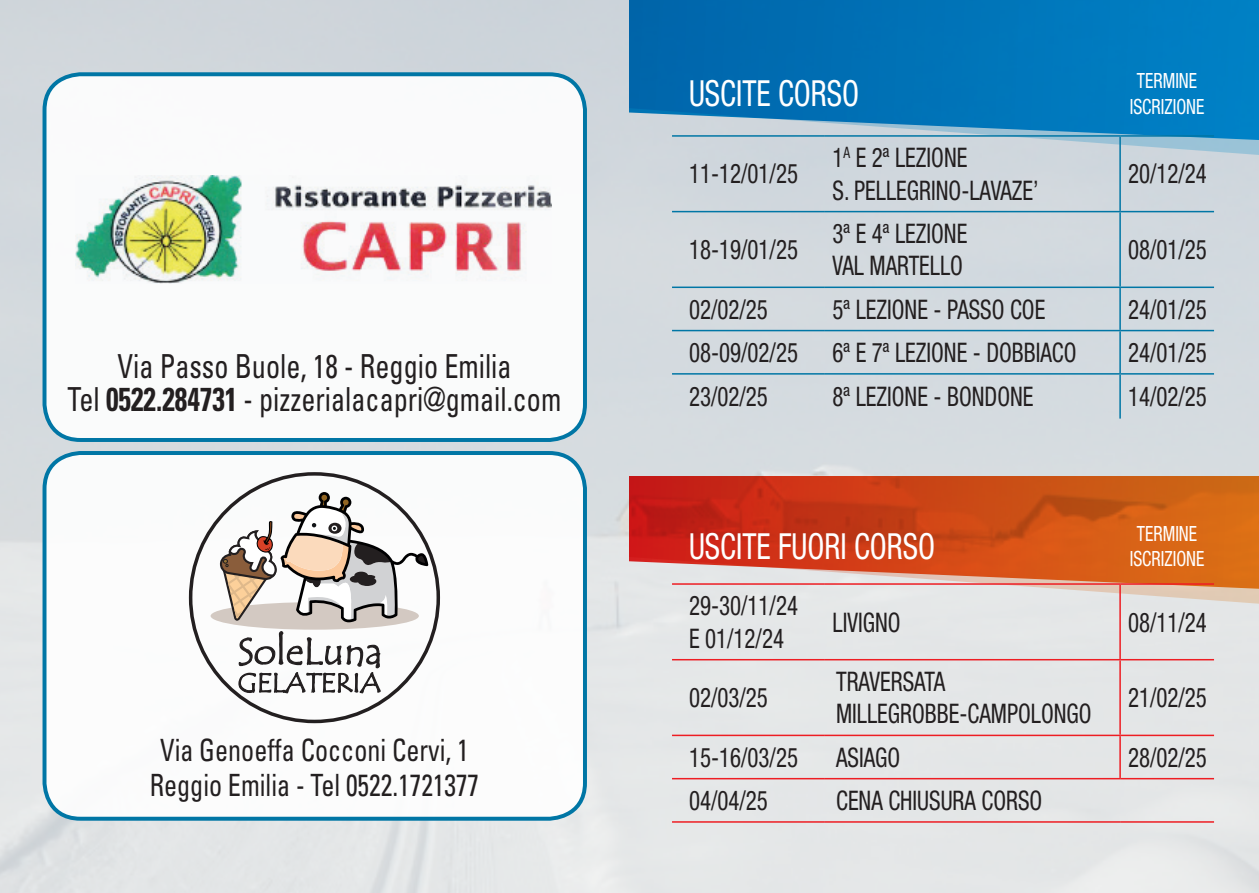
<style>
.page{position:relative;width:1259px;height:893px;background:#fff}
.page>*{position:absolute;margin:0;border:0;box-sizing:border-box;transform-origin:0 0}
.t1{font:condensed 36px "Helvetica Neue LT Std";color:#fff;scale:.85 1}
.t2{font:condensed 33px/33px "Univers LT Std";color:#231f20;text-align:center;scale:.85 1}
.t3{font:condensed 30.6px/35.1px "Univers LT Std";color:#231f20;text-align:center;scale:.85 1}
.t4{font:condensed 27px/32.4px "Helvetica Neue LT Std";color:#231f20;scale:.85 1}
.t5{font:condensed 21px/25.2px "Helvetica Neue LT Std";color:#fff;text-align:center;scale:.85 1}
.s1{font-weight:700}
</style>
<div class="page">
<img style="left:0;top:0;width:1259px;height:893px">
<svg style="left:629px;top:0;width:630px;height:160px;background:#2886bf"></svg>
<svg style="left:629px;top:477px;width:630px;height:132px;background:#d36d48"></svg>
<hr style="left:672px;top:135px;width:152px;height:2px;background:#0076a5">
<hr style="left:824px;top:135px;width:296px;height:2px;background:#0076a5">
<hr style="left:1120px;top:135px;width:94px;height:2px;background:#0076a5">
<hr style="left:672px;top:211px;width:152px;height:1px;background:#0076a5">
<hr style="left:824px;top:211px;width:296px;height:1px;background:#0076a5">
<hr style="left:1120px;top:211px;width:94px;height:1px;background:#0076a5">
<hr style="left:672px;top:287px;width:152px;height:1px;background:#0076a5">
<hr style="left:824px;top:287px;width:296px;height:1px;background:#0076a5">
<hr style="left:1120px;top:287px;width:94px;height:1px;background:#0076a5">
<hr style="left:672px;top:330px;width:152px;height:1px;background:#0076a5">
<hr style="left:824px;top:330px;width:296px;height:1px;background:#0076a5">
<hr style="left:1120px;top:330px;width:94px;height:1px;background:#0076a5">
<hr style="left:672px;top:373px;width:152px;height:2px;background:#0076a5">
<hr style="left:824px;top:373px;width:296px;height:2px;background:#0076a5">
<hr style="left:1120px;top:373px;width:94px;height:2px;background:#0076a5">
<hr style="left:1119px;top:137px;width:2px;height:74px;background:#0076a5">
<hr style="left:1119px;top:212px;width:2px;height:75px;background:#0076a5">
<hr style="left:1119px;top:288px;width:2px;height:42px;background:#0076a5">
<hr style="left:1119px;top:331px;width:2px;height:42px;background:#0076a5">
<hr style="left:1119px;top:375px;width:2px;height:44px;background:#0076a5">
<hr style="left:672px;top:583px;width:152px;height:2px;background:#ee1d23">
<hr style="left:824px;top:583px;width:296px;height:2px;background:#ee1d23">
<hr style="left:1120px;top:583px;width:94px;height:2px;background:#ee1d23">
<hr style="left:1119px;top:585px;width:2px;height:74px;background:#ee1d23">
<hr style="left:672px;top:659px;width:152px;height:1px;background:#ee1d23">
<hr style="left:824px;top:659px;width:296px;height:1px;background:#ee1d23">
<hr style="left:1120px;top:659px;width:94px;height:1px;background:#ee1d23">
<hr style="left:1119px;top:660px;width:2px;height:75px;background:#ee1d23">
<hr style="left:672px;top:735px;width:152px;height:1px;background:#ee1d23">
<hr style="left:824px;top:735px;width:296px;height:1px;background:#ee1d23">
<hr style="left:1120px;top:735px;width:94px;height:1px;background:#ee1d23">
<hr style="left:1119px;top:736px;width:2px;height:42px;background:#ee1d23">
<hr style="left:672px;top:778px;width:152px;height:1px;background:#ee1d23">
<hr style="left:824px;top:778px;width:296px;height:1px;background:#ee1d23">
<hr style="left:1120px;top:778px;width:94px;height:1px;background:#ee1d23">
<hr style="left:672px;top:821px;width:152px;height:2px;background:#ee1d23">
<hr style="left:824px;top:821px;width:296px;height:2px;background:#ee1d23">
<hr style="left:1120px;top:821px;width:94px;height:2px;background:#ee1d23">
<div style="left:45px;top:453px;width:540px;height:366px;background:#fff;border-radius:36px"></div>
<div style="left:43px;top:451px;width:544px;height:370px;border:4px solid #0076a5;border-radius:36px"></div>
<div style="left:45px;top:74px;width:540px;height:366px;background:#fff;border-radius:36px"></div>
<div style="left:43px;top:72px;width:544px;height:370px;border:4px solid #0076a5;border-radius:36px"></div>
<img style="left:75px;top:175px;width:476px;height:109px">
<div style="left:211px;top:602px;width:208px;height:28px;background:#d3c9c2;border-radius:50%"></div>
<svg style="left:238px;top:631px;width:143px;height:79px"></svg>
<svg style="left:220px;top:492px;width:208px;height:130px"></svg>
<p class="t2" style="left:68px;top:349px;width:582px">Via Passo Buole, 18 - Reggio Emilia<br>Tel <span class="s1">0522.284731</span> - pizzerialacapri@gmail.com</p>
<p class="t3" style="left:150px;top:732px;width:389px">Via Genoeffa Cocconi Cervi, 1<br>Reggio Emilia - Tel 0522.1721377</p>
<h1 class="t1" style="left:689px;top:73px;width:202px">USCITE CORSO</h1>
<p class="t5" style="left:1129px;top:68px;width:89px">TERMINE<br>ISCRIZIONE</p>
<p class="t4" style="left:689px;top:157px;width:130px">11-12/01/25</p>
<p class="t4" style="left:689px;top:233px;width:130px">18-19/01/25</p>
<p class="t4" style="left:832px;top:141px;width:244px">1<sup>A</sup> E 2ª LEZIONE<br>S. PELLEGRINO-LAVAZE’</p>
<p class="t4" style="left:832px;top:217px;width:160px">3ª E 4ª LEZIONE<br>VAL MARTELLO</p>
<p class="t4" style="left:1128px;top:157px;width:94px">20/12/24</p>
<p class="t4" style="left:1128px;top:233px;width:94px">08/01/25</p>
<p class="t4" style="left:689px;top:293px;width:94px">02/02/25</p>
<p class="t4" style="left:832px;top:293px;width:252px">5ª LEZIONE - PASSO COE</p>
<p class="t4" style="left:1128px;top:293px;width:94px">24/01/25</p>
<p class="t4" style="left:689px;top:336px;width:130px">08-09/02/25</p>
<p class="t4" style="left:832px;top:336px;width:289px">6ª E 7ª LEZIONE - DOBBIACO</p>
<p class="t4" style="left:1128px;top:336px;width:94px">24/01/25</p>
<p class="t4" style="left:689px;top:380px;width:94px">23/02/25</p>
<p class="t4" style="left:832px;top:380px;width:238px">8ª LEZIONE - BONDONE</p>
<p class="t4" style="left:1128px;top:380px;width:94px">14/02/25</p>
<h1 class="t1" style="left:689px;top:525px;width:291px">USCITE FUORI CORSO</h1>
<p class="t5" style="left:1129px;top:520px;width:89px">TERMINE<br>ISCRIZIONE</p>
<p class="t4" style="left:689px;top:589px;width:130px">29-30/11/24<br>E 01/12/24</p>
<p class="t4" style="left:832px;top:606px;width:82px">LIVIGNO</p>
<p class="t4" style="left:1128px;top:606px;width:94px">08/11/24</p>
<p class="t4" style="left:689px;top:681px;width:94px">02/03/25</p>
<p class="t4" style="left:836px;top:665px;width:302px">TRAVERSATA<br>MILLEGROBBE-CAMPOLONGO</p>
<p class="t4" style="left:1128px;top:681px;width:94px">21/02/25</p>
<p class="t4" style="left:689px;top:741px;width:130px">15-16/03/25</p>
<p class="t4" style="left:836px;top:741px;width:77px">ASIAGO</p>
<p class="t4" style="left:1128px;top:741px;width:94px">28/02/25</p>
<p class="t4" style="left:689px;top:784px;width:94px">04/04/25</p>
<p class="t4" style="left:836px;top:784px;width:244px">CENA CHIUSURA CORSO</p>
</div>
